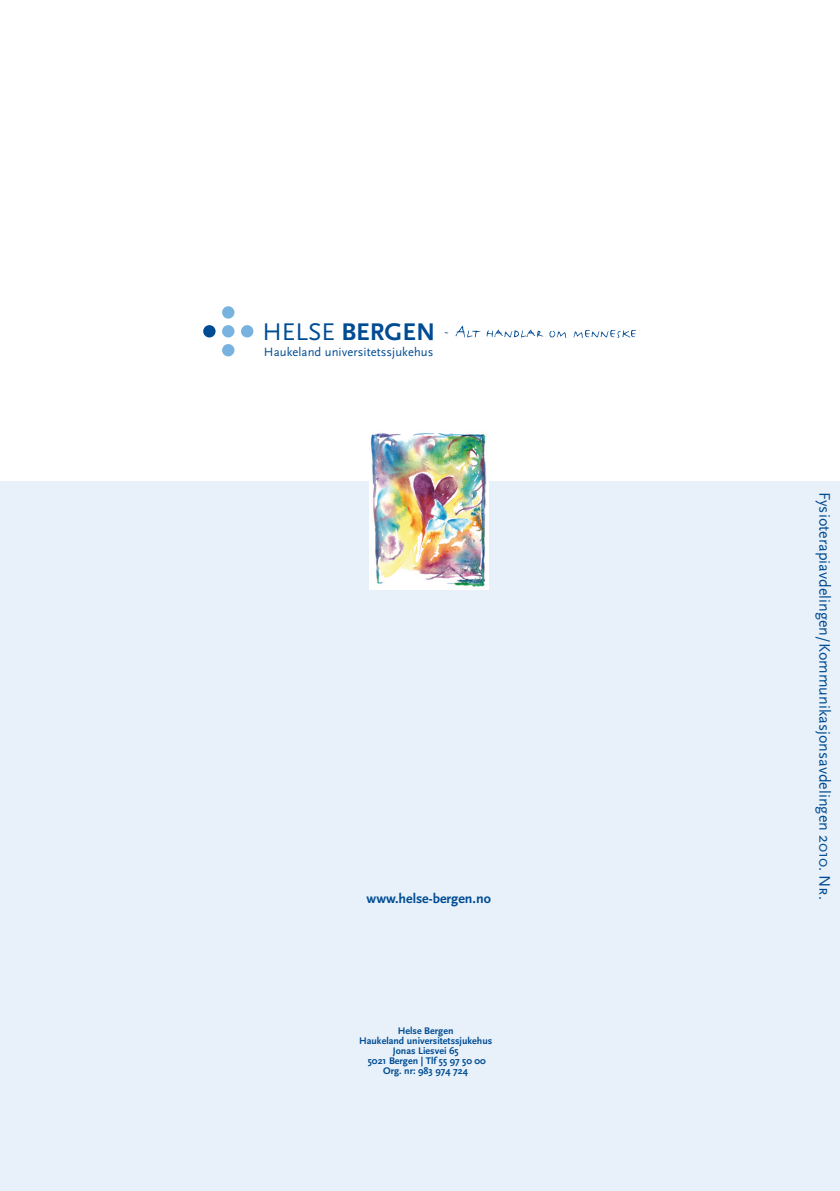
<style>
.page{position:relative;width:840px;height:1191px;background:#fff}
.page>*{position:absolute;margin:0;border:0;box-sizing:border-box;transform-origin:0 0}
.t1{font:700 25.2px "Scala Sans";color:#004c93}
.t2{font:16px "Scala Sans";color:#004c93}
.t3{font:700 14px "Scala Sans";color:#004c93}
.t4{font:12.6px "Scala Sans";letter-spacing:.005em;color:#004c93}
.t5{font:700 10px "Scala Sans";color:#004c93}
.s1{font-weight:400}
.s2{font-family:"Scala Sans Caps"}
</style>
<div class="page">
<div style="left:0;top:481px;width:839px;height:710px;background:#e8f1f9"></div>
<div style="left:222px;top:306px;width:12px;height:13px;background:#77b3de;border-radius:50%"></div>
<div style="left:222px;top:325px;width:12px;height:12px;background:#77b3de;border-radius:50%"></div>
<div style="left:203px;top:325px;width:12px;height:12px;background:#004c93;border-radius:50%"></div>
<div style="left:241px;top:325px;width:12px;height:12px;background:#77b3de;border-radius:50%"></div>
<div style="left:222px;top:344px;width:12px;height:12px;background:#77b3de;border-radius:50%"></div>
<svg style="left:455px;top:325px;width:25px;height:13px"></svg>
<svg style="left:486px;top:329px;width:57px;height:9px"></svg>
<svg style="left:549px;top:331px;width:17px;height:7px"></svg>
<svg style="left:573px;top:330px;width:63px;height:8px"></svg>
<img style="left:369px;top:433px;width:119px;height:157px">
<p class="t1" style="left:262px;top:318px;width:174px"><span class="s1">HELSE</span> BERGEN</p>
<p class="t4" style="left:264px;top:345px;width:171px">Haukeland universitetssjukehus</p>
<p class="t3" style="left:366px;top:891px;width:126px">www.helse-bergen.no</p>
<p class="t5" style="left:397px;top:1025px;width:57px">Helse Bergen</p>
<p class="t5" style="left:359px;top:1035px;width:135px">Haukeland universitetssjukehus</p>
<p class="t5" style="left:392px;top:1045px;width:67px">Jonas Liesvei 65</p>
<p class="t5" style="left:367px;top:1055px;width:120px">5021 Bergen | Tlf 55 97 50 00</p>
<p class="t5" style="left:383px;top:1065px;width:86px">Org. nr: 983 974 724</p>
<p class="t2" style="left:833px;top:492px;width:409px;rotate:90deg">Fysioterapiavdelingen/Kommunikasjonsavdelingen <span class="s2">2010. Nr.</span></p>
</div>
